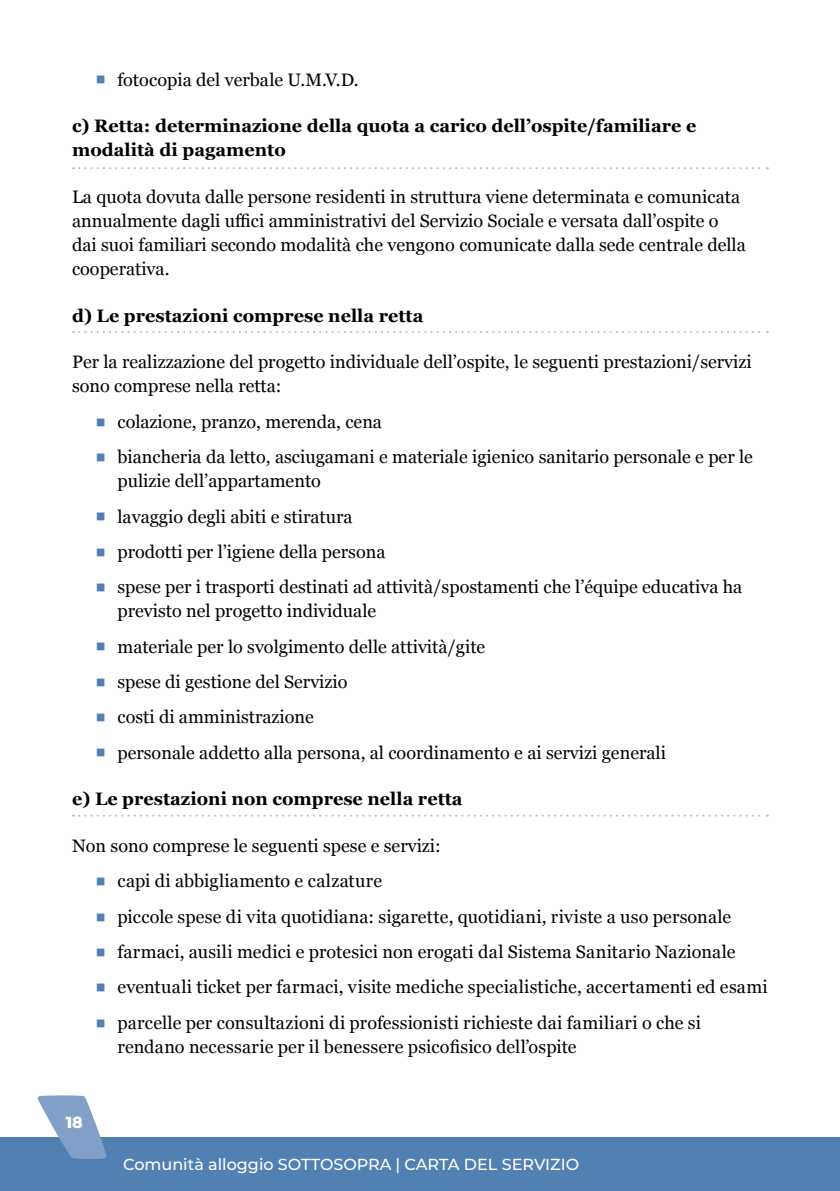
<style>
.page{position:relative;width:840px;height:1191px;background:#fff}
.page>*{position:absolute;margin:0;border:0;box-sizing:border-box;transform-origin:0 0}
.t1{font:18px/24px "Georgia";color:#000}
.t2{font:700 18px/24px "Georgia";color:#000}
.t3{font:500 16px "Montserrat";color:#fff}
.t4{font:800 16px "Montserrat";color:#fff}
.s1{color:#5181b2}
</style>
<div class="page">
<svg style="left:73px;top:167px;width:694px;height:2px"></svg>
<svg style="left:73px;top:331px;width:694px;height:2px"></svg>
<svg style="left:73px;top:814px;width:694px;height:2px"></svg>
<div style="left:0;top:1137px;width:839px;height:54px;background:#5181b2"></div>
<svg style="left:37px;top:1095px;width:70px;height:64px"></svg>
<p class="t1" style="left:95px;top:67px;width:265px"><span class="s1">▪</span> fotocopia del verbale U.M.V.D.</p>
<p class="t2" style="left:72px;top:113px;width:625px">c) Retta: determinazione della quota a carico dell’ospite/familiare e modalità di pagamento</p>
<p class="t1" style="left:72px;top:184px;width:675px">La quota dovuta dalle persone residenti in struttura viene determinata e comunicata annualmente dagli uffici amministrativi del Servizio Sociale e versata dall’ospite o dai suoi familiari secondo modalità che vengono comunicate dalla sede centrale della cooperativa.</p>
<p class="t2" style="left:72px;top:302px;width:352px">d) Le prestazioni comprese nella retta</p>
<p class="t1" style="left:72px;top:349px;width:680px">Per la realizzazione del progetto individuale dell’ospite, le seguenti prestazioni/servizi sono comprese nella retta:</p>
<p class="t1" style="left:95px;top:409px;width:288px"><span class="s1">▪</span> colazione, pranzo, merenda, cena</p>
<p class="t1" style="left:117px;top:444px;width:636px;text-indent:-23px"><span class="s1">▪</span> biancheria da letto, asciugamani e materiale igienico sanitario personale e per le pulizie dell’appartamento</p>
<p class="t1" style="left:95px;top:503px;width:259px"><span class="s1">▪</span> lavaggio degli abiti e stiratura</p>
<p class="t1" style="left:95px;top:539px;width:292px"><span class="s1">▪</span> prodotti per l’igiene della persona</p>
<p class="t1" style="left:117px;top:574px;width:626px;text-indent:-23px"><span class="s1">▪</span> spese per i trasporti destinati ad attività/spostamenti che l’équipe educativa ha previsto nel progetto individuale</p>
<p class="t1" style="left:95px;top:633px;width:392px"><span class="s1">▪</span> materiale per lo svolgimento delle attività/gite</p>
<p class="t1" style="left:95px;top:669px;width:254px"><span class="s1">▪</span> spese di gestione del Servizio</p>
<p class="t1" style="left:95px;top:704px;width:220px"><span class="s1">▪</span> costi di amministrazione</p>
<p class="t1" style="left:95px;top:739px;width:572px"><span class="s1">▪</span> personale addetto alla persona, al coordinamento e ai servizi generali</p>
<p class="t2" style="left:72px;top:786px;width:392px">e) Le prestazioni non comprese nella retta</p>
<p class="t1" style="left:72px;top:833px;width:370px">Non sono comprese le seguenti spese e servizi:</p>
<p class="t1" style="left:95px;top:868px;width:289px"><span class="s1">▪</span> capi di abbigliamento e calzature</p>
<p class="t1" style="left:95px;top:903px;width:637px"><span class="s1">▪</span> piccole spese di vita quotidiana: sigarette, quotidiani, riviste a uso personale</p>
<p class="t1" style="left:95px;top:939px;width:642px"><span class="s1">▪</span> farmaci, ausili medici e protesici non erogati dal Sistema Sanitario Nazionale</p>
<p class="t1" style="left:95px;top:974px;width:674px"><span class="s1">▪</span> eventuali ticket per farmaci, visite mediche specialistiche, accertamenti ed esami</p>
<p class="t1" style="left:117px;top:1009px;width:584px;text-indent:-23px"><span class="s1">▪</span> parcelle per consultazioni di professionisti richieste dai familiari o che si rendano necessarie per il benessere psicofisico dell’ospite</p>
<p class="t4" style="left:66px;top:1110px;width:19px">18</p>
<p class="t3" style="left:123px;top:1153px;width:457px">Comunità alloggio SOTTOSOPRA | CARTA DEL SERVIZIO</p>
</div>
